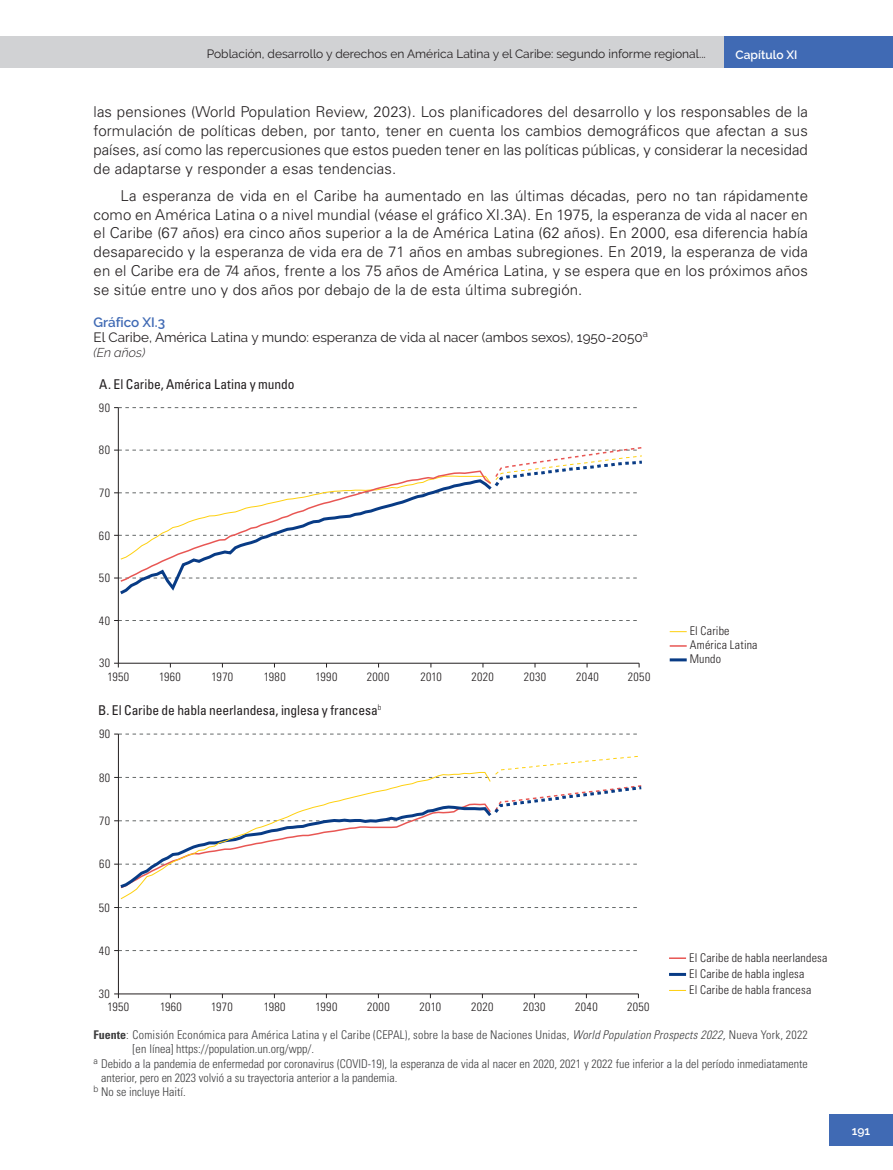
<style>
.page{position:relative;width:893px;height:1170px;background:#fff}
.page>*{position:absolute;margin:0;border:0;box-sizing:border-box;transform-origin:0 0}
._06_texto{font:300 15px/18.8px "Univers LT Std";letter-spacing:.01em;color:#231f20;text-align:justify}
._07_titulo_grafico{font:13.5px/15px "Raleway";color:#231f20}
.t1{font:condensed 13.5px "Univers LT Std";letter-spacing:-.01em;color:#231f20}
._07_unidad_medida{font:italic 300 12.75px "Raleway";color:#231f20}
.t2{font:300 condensed 12px/14.1px "Univers LT Std";letter-spacing:.02em;color:#231f20}
._08_fuente_notas{font:300 condensed 12px/14.2px "Univers LT Std";color:#3e3e3f}
._08_fuente{font:300 condensed 12px/14.2px "Univers LT Std";letter-spacing:.02em;color:#3e3e3f}
.t3{font:12px "Raleway";color:#231f20}
.t4{font:600 12px "Raleway";color:#fff}
.s1{font-weight:600;color:#406ab4}
.s2{font-weight:700}
.s3{font-style:italic}
.s4{font-style:italic;font-stretch:normal}
</style>
<div class="page">
<div style="left:724px;top:36px;width:169px;height:32px;background:#406ab4"></div>
<div style="left:0;top:36px;width:724px;height:32px;background:#d1d2d4"></div>
<div style="left:829px;top:1114px;width:64px;height:32px;background:#406ab4"></div>
<hr style="left:118px;top:407px;width:1px;height:256px;background:#231f20">
<svg style="left:114px;top:407px;width:523px;height:1px"></svg>
<svg style="left:114px;top:577px;width:523px;height:1px"></svg>
<svg style="left:114px;top:620px;width:523px;height:1px"></svg>
<hr style="left:118px;top:662px;width:521px;height:1px;background:#231f20">
<svg style="left:114px;top:662px;width:5px;height:5px"></svg>
<svg style="left:117px;top:560px;width:378px;height:37px"></svg>
<svg style="left:114px;top:446px;width:528px;height:114px"></svg>
<svg style="left:670px;top:631px;width:17px;height:1px"></svg>
<svg style="left:670px;top:645px;width:17px;height:1px"></svg>
<hr style="left:670px;top:658px;width:17px;height:3px;background:#083b85">
<hr style="left:118px;top:734px;width:1px;height:259px;background:#231f20">
<svg style="left:114px;top:733px;width:523px;height:1px"></svg>
<svg style="left:114px;top:907px;width:523px;height:1px"></svg>
<svg style="left:114px;top:950px;width:523px;height:1px"></svg>
<hr style="left:118px;top:993px;width:520px;height:1px;background:#231f20">
<svg style="left:114px;top:993px;width:5px;height:5px"></svg>
<svg style="left:114px;top:784px;width:528px;height:106px"></svg>
<svg style="left:114px;top:755px;width:524px;height:23px"></svg>
<svg style="left:669px;top:957px;width:17px;height:1px"></svg>
<hr style="left:669px;top:972px;width:17px;height:3px;background:#083b85">
<svg style="left:670px;top:989px;width:16px;height:1px"></svg>
<p class="t3" style="left:207px;top:46px;width:501px">Población, desarrollo y derechos en América Latina y el Caribe: segundo informe regional...</p>
<p class="t4" style="left:736px;top:47px;width:63px">Capítulo XI</p>
<p class="_06_texto" style="left:94px;top:102px;width:716px">las pensiones (World Population Review, 2023). Los planificadores del desarrollo y los responsables de la formulación de políticas deben, por tanto, tener en cuenta los cambios demográficos que afectan a sus países, así como las repercusiones que estos pueden tener en las políticas públicas, y considerar la necesidad de adaptarse y responder a esas tendencias.</p>
<p class="_06_texto" style="left:94px;top:186px;width:716px;text-indent:27px">La esperanza de vida en el Caribe ha aumentado en las últimas décadas, pero no tan rápidamente como en América Latina o a nivel mundial (véase el gráfico XI.3A). En 1975, la esperanza de vida al nacer en el Caribe (67 años) era cinco años superior a la de América Latina (62 años). En 2000, esa diferencia había desaparecido y la esperanza de vida era de 71 años en ambas subregiones. En 2019, la esperanza de vida en el Caribe era de 74 años, frente a los 75 años de América Latina, y se espera que en los próximos años se sitúe entre uno y dos años por debajo de la de esta última subregión.</p>
<p class="_07_titulo_grafico" style="left:94px;top:314px;width:556px"><span class="s1">Gráfico XI.3<br></span>El Caribe, América Latina y mundo: esperanza de vida al nacer (ambos sexos), 1950-2050<sup>a</sup></p>
<p class="_07_unidad_medida" style="left:94px;top:345px;width:53px">(En años)</p>
<p class="t1" style="left:99px;top:375px;width:197px">A. El Caribe, América Latina y mundo</p>
<p class="t2" style="left:99px;top:400px;width:13px">90</p>
<p class="t2" style="left:99px;top:443px;width:13px">80</p>
<p class="t2" style="left:99px;top:485px;width:12px">70</p>
<p class="t2" style="left:99px;top:528px;width:13px">60</p>
<p class="t2" style="left:99px;top:571px;width:13px">50</p>
<p class="t2" style="left:99px;top:613px;width:13px">40</p>
<p class="t2" style="left:99px;top:656px;width:13px">30</p>
<p class="t2" style="left:107px;top:670px;width:23px">1950</p>
<p class="t2" style="left:159px;top:670px;width:23px">1960</p>
<p class="t2" style="left:212px;top:670px;width:23px">1970</p>
<p class="t2" style="left:264px;top:670px;width:23px">1980</p>
<p class="t2" style="left:315px;top:670px;width:23px">1990</p>
<p class="t2" style="left:367px;top:670px;width:24px">2000</p>
<p class="t2" style="left:420px;top:670px;width:23px">2010</p>
<p class="t2" style="left:472px;top:670px;width:24px">2020</p>
<p class="t2" style="left:524px;top:670px;width:24px">2030</p>
<p class="t2" style="left:576px;top:670px;width:24px">2040</p>
<p class="t2" style="left:628px;top:670px;width:24px">2050</p>
<p class="t1" style="left:98px;top:701px;width:285px">B. El Caribe de habla neerlandesa, inglesa y francesa<sup>b</sup></p>
<p class="t2" style="left:99px;top:727px;width:13px">90</p>
<p class="t2" style="left:99px;top:770px;width:13px">80</p>
<p class="t2" style="left:99px;top:813px;width:12px">70</p>
<p class="t2" style="left:99px;top:857px;width:13px">60</p>
<p class="t2" style="left:99px;top:900px;width:13px">50</p>
<p class="t2" style="left:690px;top:623px;width:69px">El Caribe<br>América Latina<br>Mundo</p>
<p class="t2" style="left:99px;top:943px;width:13px">40</p>
<p class="t2" style="left:689px;top:949px;width:140px;line-height:16px">El Caribe de habla neerlandesa<br>El Caribe de habla inglesa<br>El Caribe de habla francesa</p>
<p class="_08_fuente" style="left:133px;top:1027px;width:677px;text-indent:-39px"><span class="s2">Fuente</span>: Comisión Económica para América Latina y el Caribe (CEPAL), sobre la base de Naciones Unidas, <span class="s3">World Population Prospects 2022</span><span class="s4">,</span> Nueva York, 2022 [en línea] https://population.un.org/wpp/.</p>
<p class="_08_fuente_notas" style="left:101px;top:1056px;width:708px;text-indent:-8px"><sup>a</sup> Debido a la pandemia de enfermedad por coronavirus (COVID-19), la esperanza de vida al nacer en 2020, 2021 y 2022 fue inferior a la del período inmediatamente anterior, pero en 2023 volvió a su trayectoria anterior a la pandemia.</p>
<p class="_08_fuente_notas" style="left:94px;top:1084px;width:94px"><sup>b</sup> No se incluye Haití.</p>
<p class="t2" style="left:99px;top:986px;width:13px">30</p>
<p class="t2" style="left:107px;top:999px;width:23px">1950</p>
<p class="t2" style="left:160px;top:999px;width:23px">1960</p>
<p class="t2" style="left:211px;top:999px;width:23px">1970</p>
<p class="t2" style="left:264px;top:999px;width:23px">1980</p>
<p class="t2" style="left:315px;top:999px;width:23px">1990</p>
<p class="t2" style="left:367px;top:999px;width:24px">2000</p>
<p class="t2" style="left:420px;top:999px;width:23px">2010</p>
<p class="t2" style="left:471px;top:999px;width:24px">2020</p>
<p class="t2" style="left:523px;top:999px;width:24px">2030</p>
<p class="t2" style="left:575px;top:999px;width:24px">2040</p>
<p class="t2" style="left:627px;top:999px;width:24px">2050</p>
<p class="t4" style="left:852px;top:1123px;width:20px">191</p>
</div>
